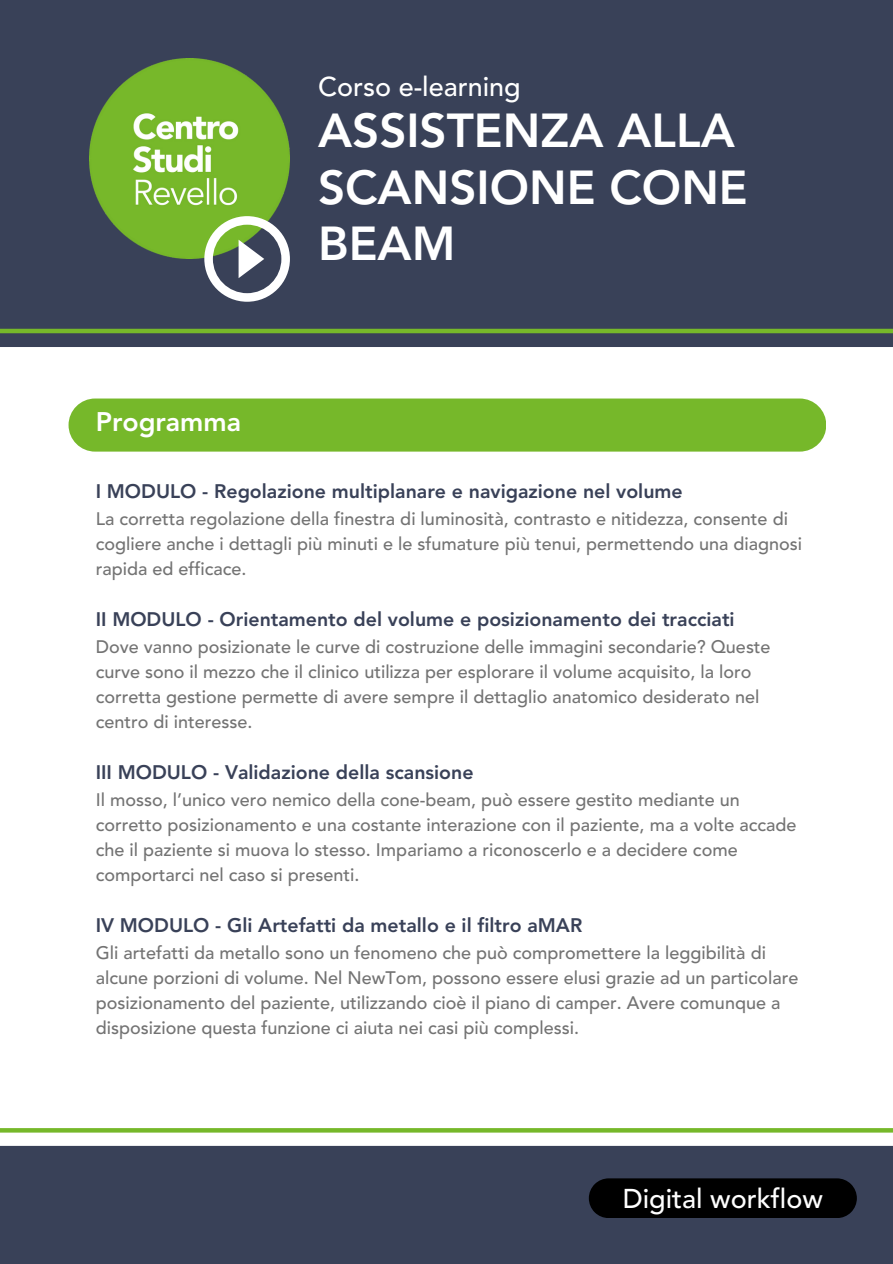
<style>
.page{position:relative;width:893px;height:1264px;background:#fff}
.page>*{position:absolute;margin:0;border:0;box-sizing:border-box;transform-origin:0 0}
.t1{font:800 47.25px/56.2px "Avenir LT Std";color:#fff}
.t2{font:500 27px "Avenir LT Std";color:#fff}
.t3{font:800 26.7px "Avenir LT Std";color:#fff}
.t4{font:800 19.5px "Avenir LT Std";color:#394158}
.t5{font:500 18px/24.8px "Avenir LT Std";color:#737373}
</style>
<div class="page">
<div style="left:0;top:0;width:892px;height:1263px;background:#394158"></div>
<img style="left:89px;top:58px;width:201px;height:201px">
<svg style="left:204px;top:216px;width:86px;height:86px"></svg>
<div style="left:0;top:347px;width:892px;height:798px;background:#fff"></div>
<div style="left:588px;top:1178px;width:268px;height:39px;background:#000"></div>
<svg style="left:0;top:1128px;width:892px;height:4px;background:#79b92f"></svg>
<hr style="left:0;top:329px;width:892px;height:4px;background:#76b82a">
<div style="left:69px;top:398px;width:757px;height:53px;background:#76b82a;border-radius:27px"></div>
<h2 class="t3" style="left:96px;top:411px;width:147px">Programma</h2>
<p class="t2" style="left:318px;top:75px;width:204px">Corso e-learning</p>
<p class="t1" style="left:318px;top:107px;width:431px">ASSISTENZA ALLA<br>SCANSIONE CONE<br>BEAM</p>
<h1 class="t4" style="left:96px;top:483px;width:588px">I MODULO - Regolazione multiplanare e navigazione nel volume</h1>
<h2 class="t5" style="left:96px;top:508px;width:708px">La corretta regolazione della finestra di luminosità, contrasto e nitidezza, consente di cogliere anche i dettagli più minuti e le sfumature più tenui, permettendo una diagnosi rapida ed efficace.</h2>
<p class="t4" style="left:96px;top:611px;width:640px">II MODULO - Orientamento del volume e posizionamento dei tracciati</p>
<p class="t5" style="left:96px;top:636px;width:676px">Dove vanno posizionate le curve di costruzione delle immagini secondarie? Queste curve sono il mezzo che il clinico utilizza per esplorare il volume acquisito, la loro corretta gestione permette di avere sempre il dettaglio anatomico desiderato nel centro di interesse.</p>
<p class="t4" style="left:96px;top:764px;width:379px">III MODULO - Validazione della scansione</p>
<p class="t5" style="left:96px;top:789px;width:702px">Il mosso, l’unico vero nemico della cone-beam, può essere gestito mediante un corretto posizionamento e una costante interazione con il paziente, ma a volte accade che il paziente si muova lo stesso. Impariamo a riconoscerlo e a decidere come comportarci nel caso si presenti.</p>
<p class="t4" style="left:96px;top:917px;width:488px">IV MODULO - Gli Artefatti da metallo e il filtro aMAR</p>
<p class="t5" style="left:96px;top:942px;width:704px">Gli artefatti da metallo sono un fenomeno che può compromettere la leggibilità di alcune porzioni di volume. Nel NewTom, possono essere elusi grazie ad un particolare posizionamento del paziente, utilizzando cioè il piano di camper. Avere comunque a disposizione questa funzione ci aiuta nei casi più complessi.</p>
<p class="t2" style="left:622px;top:1187px;width:201px">Digital workflow</p>
</div>
